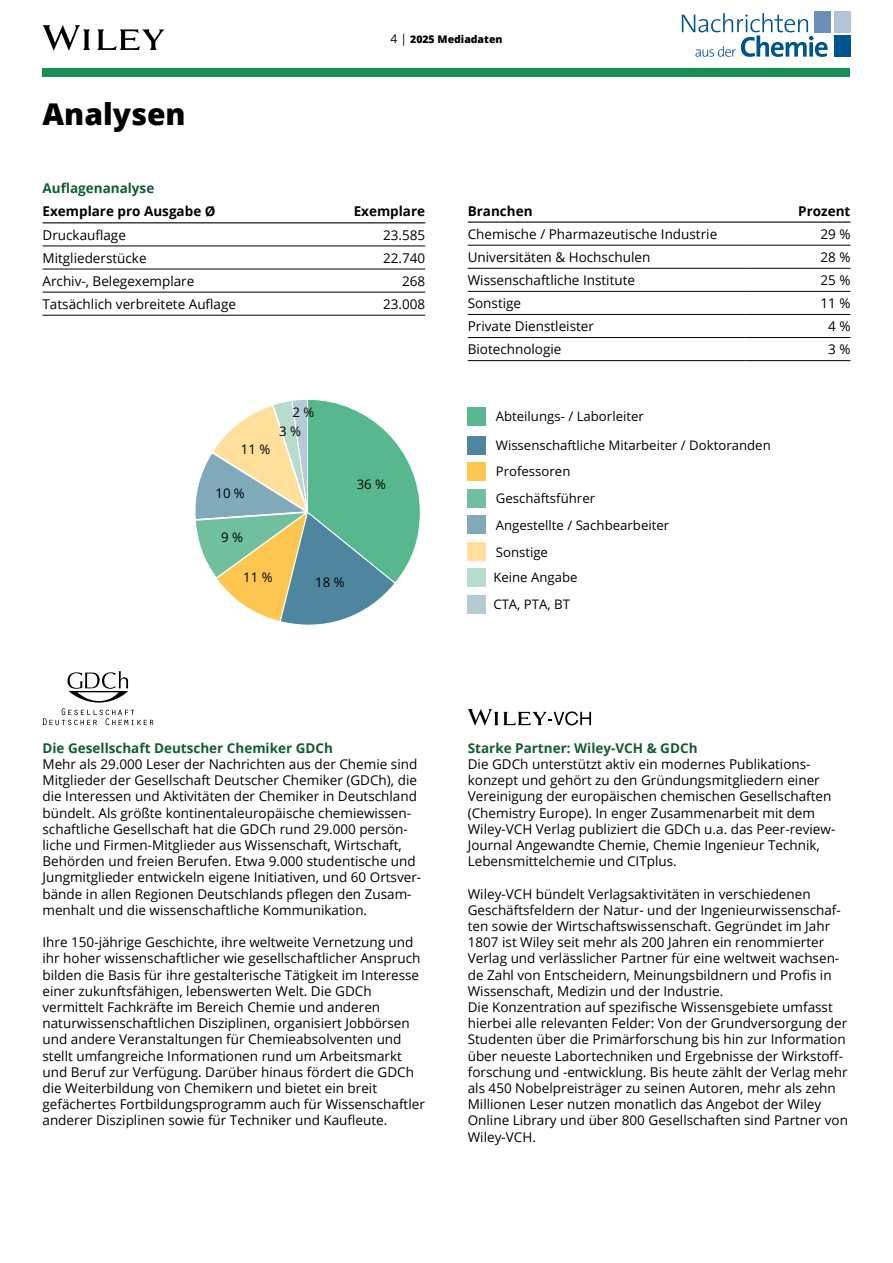
<style>
.page{position:relative;width:893px;height:1263px;background:#fff}
.page>*{position:absolute;margin:0;border:0;box-sizing:border-box;transform-origin:0 0}
.t1{font:800 30px "Open Sans";color:#000}
.t2{font:13.5px/16.2px "Open Sans";color:#000}
.t3{font:700 13.5px "Open Sans";color:#115c36}
.t4{font:700 13.5px "Open Sans";color:#000}
.t5{font:13.2px/27px "Open Sans";color:#010202}
.t6{font:800 10.5px "Open Sans";color:#000}
.s1{font-weight:400;font-size:12px}
</style>
<div class="page">
<svg style="left:682px;top:13px;width:146px;height:44px"></svg>
<div style="left:815px;top:11px;width:16px;height:21px;background:#6a8fb9"></div>
<div style="left:834px;top:11px;width:16px;height:21px;background:#b3c4db"></div>
<div style="left:834px;top:35px;width:16px;height:22px;background:#00548f"></div>
<div style="left:43px;top:68px;width:807px;height:9px;background:#198c53"></div>
<svg style="left:43px;top:25px;width:121px;height:26px"></svg>
<svg style="left:195px;top:399px;width:226px;height:226px"></svg>
<div style="left:467px;top:407px;width:19px;height:19px;background:#57b890"></div>
<div style="left:467px;top:436px;width:19px;height:19px;background:#4d869e"></div>
<div style="left:467px;top:462px;width:19px;height:19px;background:#fdc650"></div>
<div style="left:467px;top:489px;width:19px;height:19px;background:#70c09f"></div>
<div style="left:467px;top:515px;width:19px;height:19px;background:#80a9ba"></div>
<div style="left:467px;top:542px;width:19px;height:19px;background:#ffdf9b"></div>
<div style="left:467px;top:568px;width:19px;height:19px;background:#b7dccd"></div>
<div style="left:467px;top:595px;width:19px;height:19px;background:#b3cbd5"></div>
<hr style="left:43px;top:246px;width:242px;height:1px;background:#000">
<hr style="left:285px;top:246px;width:140px;height:1px;background:#000">
<hr style="left:43px;top:269px;width:242px;height:1px;background:#000">
<hr style="left:285px;top:269px;width:140px;height:1px;background:#000">
<hr style="left:43px;top:292px;width:242px;height:1px;background:#000">
<hr style="left:285px;top:292px;width:140px;height:1px;background:#000">
<hr style="left:43px;top:315px;width:242px;height:1px;background:#000">
<hr style="left:285px;top:315px;width:140px;height:1px;background:#000">
<hr style="left:43px;top:222px;width:242px;height:1px;background:#000">
<hr style="left:285px;top:222px;width:140px;height:1px;background:#000">
<hr style="left:468px;top:245px;width:276px;height:1px;background:#000">
<hr style="left:744px;top:245px;width:106px;height:1px;background:#000">
<hr style="left:468px;top:268px;width:276px;height:1px;background:#000">
<hr style="left:744px;top:268px;width:106px;height:1px;background:#000">
<hr style="left:468px;top:291px;width:276px;height:1px;background:#000">
<hr style="left:744px;top:291px;width:106px;height:1px;background:#000">
<hr style="left:468px;top:314px;width:276px;height:1px;background:#000">
<hr style="left:744px;top:314px;width:106px;height:1px;background:#000">
<hr style="left:468px;top:337px;width:276px;height:1px;background:#000">
<hr style="left:744px;top:337px;width:106px;height:1px;background:#000">
<hr style="left:468px;top:360px;width:276px;height:1px;background:#000">
<hr style="left:744px;top:360px;width:106px;height:1px;background:#000">
<hr style="left:468px;top:222px;width:276px;height:1px;background:#000">
<hr style="left:744px;top:222px;width:106px;height:1px;background:#000">
<svg style="left:468px;top:709px;width:123px;height:17px"></svg>
<svg style="left:43px;top:708px;width:110px;height:17px"></svg>
<svg style="left:67px;top:671px;width:61px;height:31px"></svg>
<h1 class="t1" style="left:43px;top:91px;width:145px">Analysen</h1>
<p class="t6" style="left:390px;top:31px;width:114px"><span class="s1">4 |</span> 2025 Mediadaten</p>
<p class="t3" style="left:43px;top:179px;width:113px">Auflagenanalyse</p>
<p class="t4" style="left:43px;top:202px;width:175px">Exemplare pro Ausgabe Ø</p>
<p class="t4" style="left:354px;top:202px;width:73px">Exemplare</p>
<p class="t2" style="left:43px;top:226px;width:85px">Druckauflage</p>
<p class="t2" style="left:383px;top:226px;width:44px">23.585</p>
<p class="t2" style="left:43px;top:249px;width:106px">Mitgliederstücke</p>
<p class="t2" style="left:383px;top:249px;width:44px">22.740</p>
<p class="t2" style="left:43px;top:272px;width:153px">Archiv-, Belegexemplare</p>
<p class="t2" style="left:402px;top:272px;width:25px">268</p>
<p class="t2" style="left:43px;top:295px;width:195px">Tatsächlich verbreitete Auflage</p>
<p class="t2" style="left:383px;top:295px;width:44px">23.008</p>
<p class="t5" style="left:292px;top:398px;width:23px">2 %</p>
<p class="t5" style="left:241px;top:435px;width:31px">11 %</p>
<p class="t5" style="left:279px;top:417px;width:23px">3 %</p>
<p class="t5" style="left:215px;top:480px;width:31px">10 %</p>
<p class="t5" style="left:221px;top:523px;width:23px">9 %</p>
<p class="t5" style="left:243px;top:563px;width:31px">11 %</p>
<p class="t5" style="left:357px;top:470px;width:31px">36 %</p>
<p class="t5" style="left:315px;top:568px;width:31px">18 %</p>
<p class="t4" style="left:468px;top:201px;width:66px">Branchen</p>
<p class="t4" style="left:798px;top:201px;width:54px">Prozent</p>
<p class="t2" style="left:468px;top:225px;width:251px">Chemische / Pharmazeutische Industrie</p>
<p class="t2" style="left:820px;top:225px;width:32px">29 %</p>
<p class="t2" style="left:468px;top:249px;width:184px">Universitäten &amp; Hochschulen</p>
<p class="t2" style="left:820px;top:249px;width:32px">28 %</p>
<p class="t2" style="left:468px;top:272px;width:169px">Wissenschaftliche Institute</p>
<p class="t2" style="left:820px;top:272px;width:32px">25 %</p>
<p class="t2" style="left:468px;top:295px;width:55px">Sonstige</p>
<p class="t2" style="left:820px;top:295px;width:32px">11 %</p>
<p class="t2" style="left:468px;top:318px;width:128px">Private Dienstleister</p>
<p class="t2" style="left:828px;top:318px;width:24px">4 %</p>
<p class="t2" style="left:468px;top:341px;width:95px">Biotechnologie</p>
<p class="t2" style="left:828px;top:341px;width:24px">3 %</p>
<p class="t5" style="left:496px;top:403px;width:150px">Abteilungs- / Laborleiter</p>
<p class="t5" style="left:496px;top:431px;width:276px">Wissenschaftliche Mitarbeiter / Doktoranden</p>
<p class="t5" style="left:496px;top:457px;width:76px">Professoren</p>
<p class="t5" style="left:496px;top:484px;width:101px">Geschäftsführer</p>
<p class="t5" style="left:496px;top:511px;width:175px">Angestellte / Sachbearbeiter<br>Sonstige</p>
<p class="t5" style="left:493px;top:563px;width:86px">Keine Angabe<br>CTA, PTA, BT</p>
<p class="t3" style="left:43px;top:738px;width:292px">Die Gesellschaft Deutscher Chemiker GDCh</p>
<p class="t2" style="left:43px;top:756px;width:380px">Mehr als 29.000 Leser der Nachrichten aus der Chemie sind Mitglieder der Gesellschaft Deutscher Chemiker (GDCh), die die Interessen und Aktivitäten der Chemiker in Deutschland bündelt. Als größte kontinentaleuropäische chemiewissen&shy;schaftliche Gesellschaft hat die GDCh rund 29.000 persön&shy;liche und Firmen-Mitglieder aus Wissenschaft, Wirtschaft, Behörden und freien Berufen. Etwa 9.000 studentische und Jungmitglieder entwickeln eigene Initiativen, und 60 Ortsver&shy;bände in allen Regionen Deutschlands pflegen den Zusam&shy;menhalt und die wissenschaftliche Kommunikation.</p>
<p class="t2" style="left:43px;top:934px;width:384px">Ihre 150-jährige Geschichte, ihre weltweite Vernetzung und ihr hoher wissenschaftlicher wie gesellschaftlicher Anspruch bilden die Basis für ihre gestalterische Tätigkeit im Interesse einer zukunftsfähigen, lebenswerten Welt. Die GDCh vermittelt Fachkräfte im Bereich Chemie und anderen naturwissenschaftlichen Disziplinen, organisiert Jobbörsen und andere Veranstaltungen für Chemieabsolventen und stellt umfangreiche Informationen rund um Arbeitsmarkt und Beruf zur Verfügung. Darüber hinaus fördert die GDCh die Weiterbildung von Chemikern und bietet ein breit gefächertes Fortbildungsprogramm auch für Wissenschaftler anderer Disziplinen sowie für Techniker und Kaufleute.</p>
<p class="t3" style="left:468px;top:738px;width:231px">Starke Partner: Wiley-VCH &amp; GDCh</p>
<p class="t2" style="left:468px;top:756px;width:369px">Die GDCh unterstützt aktiv ein modernes Publikations&shy;konzept und gehört zu den Gründungsmitgliedern einer Vereinigung der europäischen chemischen Gesellschaften (Chemistry Europe). In enger Zusammenarbeit mit dem Wiley-VCH Verlag publiziert die GDCh u.a. das Peer-review-Journal Angewandte Chemie, Chemie Ingenieur Technik, Lebensmittelchemie und CITplus.</p>
<p class="t2" style="left:468px;top:885px;width:382px">Wiley-VCH bündelt Verlagsaktivitäten in verschiedenen Geschäftsfeldern der Natur- und der Ingenieurwissenschaf&shy;ten sowie der Wirtschaftswissenschaft. Gegründet im Jahr 1807 ist Wiley seit mehr als 200 Jahren ein renommierter Verlag und verlässlicher Partner für eine weltweit wachsen&shy;de Zahl von Entscheidern, Meinungsbildnern und Profis in Wissenschaft, Medizin und der Industrie.<br>Die Konzentration auf spezifische Wissensgebiete umfasst hierbei alle relevanten Felder: Von der Grundversorgung der Studenten über die Primärforschung bis hin zur Information über neueste Labortechniken und Ergebnisse der Wirkstoff&shy;forschung und -entwicklung. Bis heute zählt der Verlag mehr als 450 Nobelpreisträger zu seinen Autoren, mehr als zehn Millionen Leser nutzen monatlich das Angebot der Wiley Online Library und über 800 Gesellschaften sind Partner von Wiley-VCH.</p>
</div>
